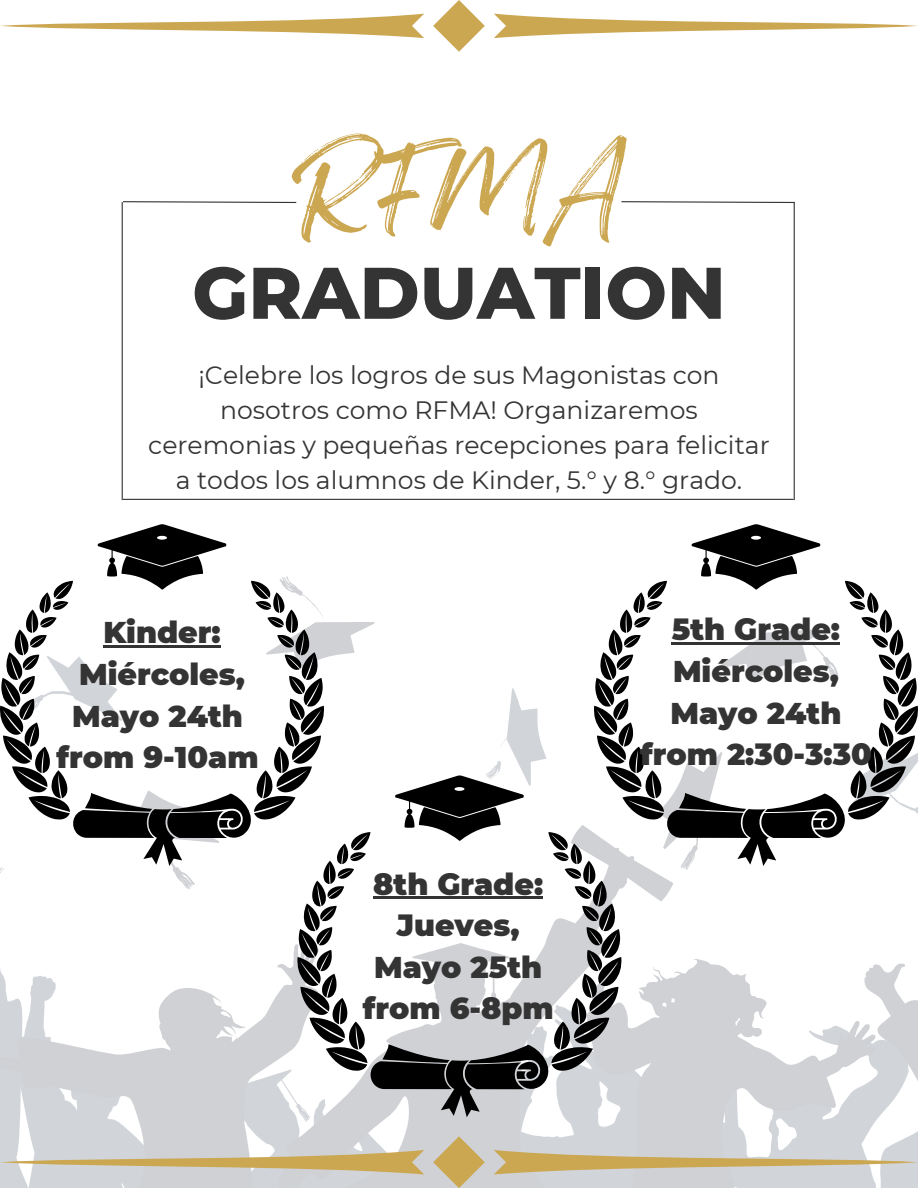
<style>
.page{position:relative;width:918px;height:1188px;background:#fff}
.page>*{position:absolute;margin:0;border:0;box-sizing:border-box;transform-origin:0 0}
.t1{font:95.4px "Feeling Passionate";color:#cca752}
.t2{font:800 72.9px "Montserrat";color:#343434}
.t3{font:900 30px/41.7px "Montserrat";color:#343434;text-align:center}
.t4{font:25.05px/35px "Montserrat";color:#343434;text-align:center}
</style>
<div class="page">
<svg style="left:0;top:867px;width:4px;height:6px"></svg>
<svg style="left:279px;top:576px;width:96px;height:82px"></svg>
<svg style="left:123px;top:201px;width:174px;height:2px"></svg>
<hr style="left:123px;top:499px;width:671px;height:1px;background:#343434">
<hr style="left:122px;top:202px;width:1px;height:298px;background:#343434">
<hr style="left:794px;top:202px;width:1px;height:298px;background:#343434">
<svg style="left:621px;top:201px;width:174px;height:3px"></svg>
<svg style="left:0;top:581px;width:324px;height:239px"></svg>
<svg style="left:70px;top:790px;width:187px;height:100px"></svg>
<svg style="left:98px;top:524px;width:138px;height:66px"></svg>
<svg style="left:594px;top:581px;width:324px;height:166px"></svg>
<svg style="left:576px;top:747px;width:342px;height:155px"></svg>
<svg style="left:692px;top:524px;width:138px;height:66px"></svg>
<svg style="left:298px;top:832px;width:323px;height:111px"></svg>
<svg style="left:395px;top:688px;width:152px;height:153px"></svg>
<svg style="left:433px;top:0;width:52px;height:52px"></svg>
<svg style="left:494px;top:14px;width:423px;height:24px"></svg>
<svg style="left:1px;top:14px;width:423px;height:24px"></svg>
<hr style="left:103px;top:646px;width:118px;height:2px;background:#343434">
<hr style="left:672px;top:643px;width:168px;height:2px;background:#343434">
<hr style="left:373px;top:897px;width:170px;height:2px;background:#343434">
<svg style="left:0;top:943px;width:918px;height:245px"></svg>
<p class="t1" style="left:293px;top:111px;width:333px">RFMA</p>
<p class="t2" style="left:192px;top:248px;width:535px">GRADUATION</p>
<p class="t4" style="left:148px;top:357px;width:623px">¡Celebre los logros de sus Magonistas con nosotros como RFMA! Organizaremos ceremonias y pequeñas recepciones para felicitar a todos los alumnos de Kinder, 5.° y 8.° grado.</p>
<p class="t3" style="left:103px;top:612px;width:119px">Kinder:</p>
<p class="t3" style="left:72px;top:653px;width:174px;text-align:left">Miércoles,<br>Mayo 24th</p>
<p class="t3" style="left:56px;top:737px;width:204px">from 9-10am</p>
<p class="t3" style="left:363px;top:863px;width:192px">8th Grade:<br>Jueves,<br>Mayo 25th from 6-8pm</p>
<p class="t3" style="left:672px;top:609px;width:170px">5th Grade:</p>
<p class="t3" style="left:640px;top:650px;width:233px">Miércoles,<br>Mayo 24th from 2:30-3:30</p>
</div>
